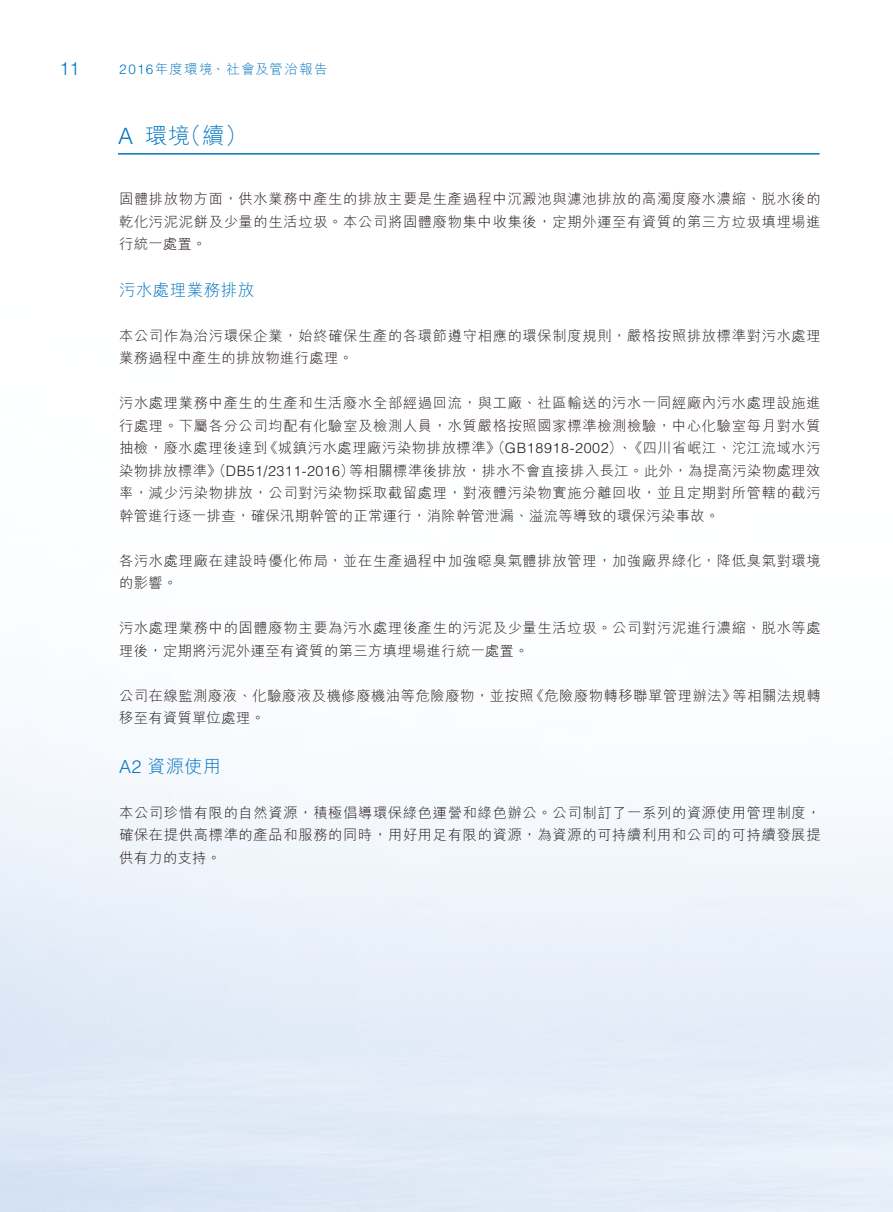
<style>
.page{position:relative;width:893px;height:1212px;background:#fff}
.page>*{position:absolute;margin:0;border:0;box-sizing:border-box;transform-origin:0 0}
.t1{font:300 22.5px "M Hei HK";color:#0075c1}
.t2{font:300 22.5px "Helvetica LT Std";color:#0075c1}
.t3{font:300 18px "M Hei HK";color:#0075c1}
.t4{font:300 18px "Helvetica LT Std";color:#0075c1}
.t5{font:300 16.5px "M Hei HK";letter-spacing:.03em;color:#0075c1}
.t6{font:300 14.25px/22.5px "M Hei HK";letter-spacing:.05em;color:#231916}
.t7{font:300 14.25px "Helvetica LT Std";letter-spacing:.035em;color:#231916}
.t8{font:300 13.5px "M Hei HK";letter-spacing:.095em;color:#0075c1}
.s1{font-family:"Helvetica LT Std"}
.s2{font-family:"M Hei HK"}
</style>
<div class="page">
<hr style="left:118px;top:153px;width:702px;height:2px;background:#0075c1">
<p class="t4" style="left:60px;top:58px;width:22px">11</p>
<p class="t8" style="left:119px;top:62px;width:210px"><span class="s1">2016</span>年度環境、社會及管治報告</p>
<h1 class="t2" style="left:118px;top:122px;width:17px">A</h1>
<h1 class="t1" style="left:179px;top:124px;width:70px">（續(</h1>
<h1 class="t1" style="left:145px;top:124px;width:47px">環境</h1>
<p class="t6" style="left:119px;top:187px;width:703px;text-align:justify">固體排放物方面，供水業務中產生的排放主要是生產過程中沉澱池與濾池排放的高濁度廢水濃縮、脫水後的乾化污泥泥餅及少量的生活垃圾。本公司將固體廢物集中收集後，定期外運至有資質的第三方垃圾填埋場進行統一處置。</p>
<p class="t5" style="left:119px;top:281px;width:137px">污水處理業務排放</p>
<p class="t6" style="left:119px;top:324px;width:703px">本公司作為治污環保企業，始終確保生產的各環節遵守相應的環保制度規則，嚴格按照排放標準對污水處理業務過程中產生的排放物進行處理。</p>
<p class="t6" style="left:119px;top:391px;width:703px;text-align:right">污水處理業務中產生的生產和生活廢水全部經過回流，與工廠、社區輸送的污水一同經廠內污水處理設施進行處理。下屬各分公司均配有化驗室及檢測人員，水質嚴格按照國家標準檢測檢驗，中心化驗室每月對水質《城鎮污水處理廠污染物排放標準》（<span class="s1">GB18918-2002</span>）、《四川省岷江、沱江流域水污</p>
<p class="t6" style="left:119px;top:436px;width:150px">抽檢，廢水處理後達到</p>
<p class="t6" style="left:349px;top:459px;width:473px">等相關標準後排放，排水不會直接排入長江。此外，為提高污染物處理效</p>
<p class="t7" style="left:119px;top:462px;width:236px"><span class="s2">染物排放標準》（</span>DB51/2311-2016<span class="s2">）</span></p>
<p class="t6" style="left:119px;top:481px;width:703px">率，減少污染物排放，公司對污染物採取截留處理，對液體污染物實施分離回收，並且定期對所管轄的截污幹管進行逐一排查，確保汛期幹管的正常運行，消除幹管泄漏、溢流等導致的環保污染事故。</p>
<p class="t6" style="left:119px;top:549px;width:703px">各污水處理廠在建設時優化佈局，並在生產過程中加強噁臭氣體排放管理，加強廠界綠化，降低臭氣對環境的影響。</p>
<p class="t6" style="left:119px;top:616px;width:703px">污水處理業務中的固體廢物主要為污水處理後產生的污泥及少量生活垃圾。公司對污泥進行濃縮、脫水等處理後，定期將污泥外運至有資質的第三方填埋場進行統一處置。</p>
<p class="t6" style="left:732px;top:684px;width:90px">等相關法規轉</p>
<p class="t6" style="left:530px;top:684px;width:207px">《危險廢物轉移聯單管理辦法》</p>
<p class="t6" style="left:119px;top:684px;width:416px">公司在線監測廢液、化驗廢液及機修廢機油等危險廢物，並按照移至有資質單位處理。</p>
<p class="t3" style="left:119px;top:757px;width:104px"><span class="s1">A2</span> 資源使用</p>
<p class="t6" style="left:119px;top:801px;width:703px;text-align:justify">本公司珍惜有限的自然資源，積極倡導環保綠色運營和綠色辦公。公司制訂了一系列的資源使用管理制度，確保在提供高標準的產品和服務的同時，用好用足有限的資源，為資源的可持續利用和公司的可持續發展提供有力的支持。</p>
</div>
